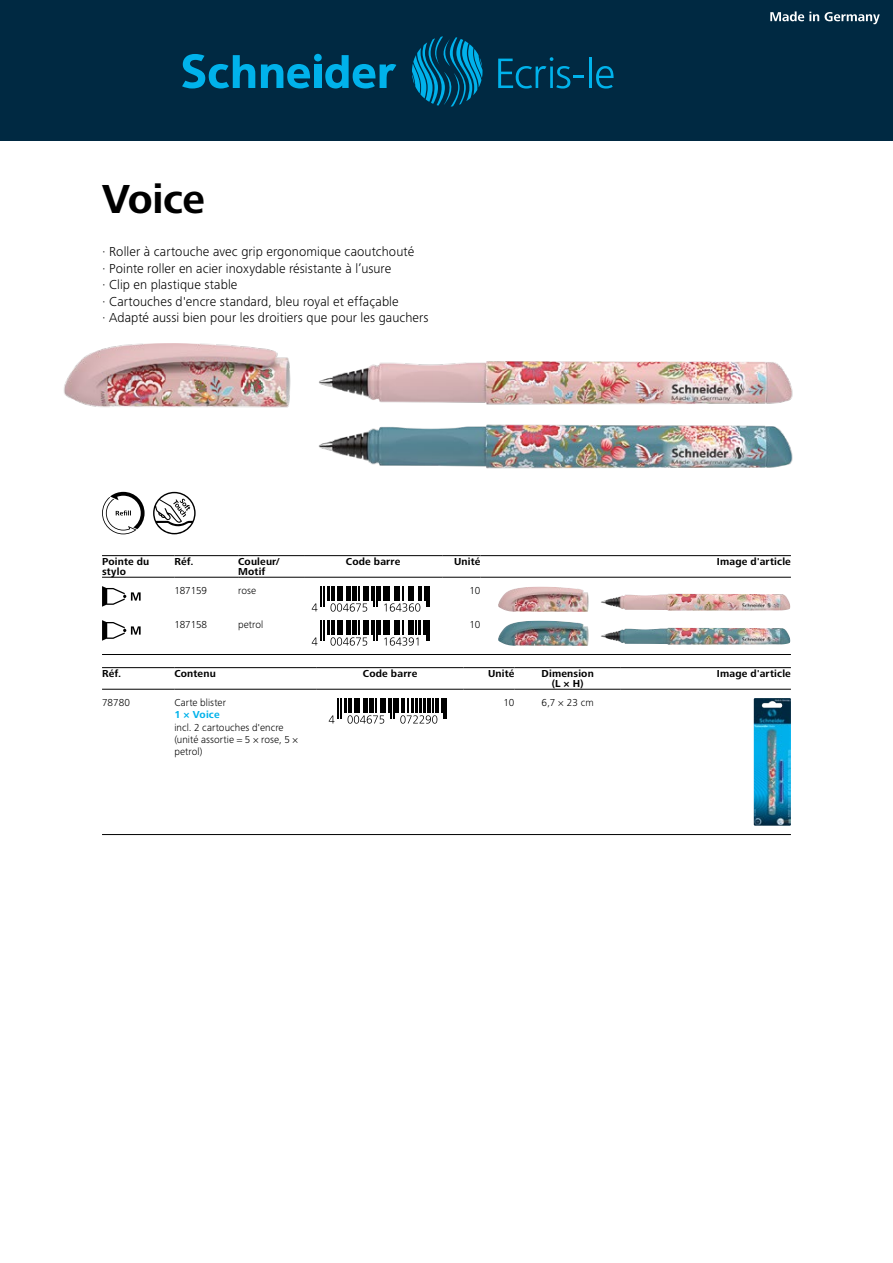
<style>
.page{position:relative;width:893px;height:1263px;background:#fff}
.page>*{position:absolute;margin:0;border:0;box-sizing:border-box;transform-origin:0 0}
.t1{font:700 42px "Frutiger Next LTW1 G";letter-spacing:-.01em;color:#000}
.t2{font:300 13.5px/16.5px "Frutiger Next LTW1 G";letter-spacing:.005em;color:#000}
.t3{font:700 10.5px/9.8px "Frutiger Next LTW1 G";letter-spacing:.015em;color:#000}
.t4{font:300 10.5px/12.5px "Frutiger Next LTW1 G";letter-spacing:.005em;color:#000}
.t5{font:700 10.5px "Frutiger Next LTW1 G";letter-spacing:.015em;color:#00b2eb}
</style>
<div class="page">
<div style="left:0;top:0;width:893px;height:140px;background:#002942"></div>
<svg style="left:770px;top:11px;width:49px;height:10px"></svg>
<svg style="left:825px;top:12px;width:55px;height:12px"></svg>
<svg style="left:182px;top:54px;width:73px;height:34px"></svg>
<div style="left:314px;top:54px;width:8px;height:7px;background:#00b2eb;border-radius:50%"></div>
<div style="left:314px;top:65px;width:7px;height:23px;background:#00b2eb"></div>
<svg style="left:261px;top:64px;width:49px;height:24px"></svg>
<svg style="left:325px;top:55px;width:71px;height:33px"></svg>
<svg style="left:412px;top:36px;width:70px;height:71px"></svg>
<svg style="left:498px;top:57px;width:86px;height:32px"></svg>
<hr style="left:589px;top:58px;width:3px;height:30px;background:#00b2eb">
<svg style="left:596px;top:66px;width:18px;height:23px"></svg>
<img style="left:64px;top:344px;width:729px;height:125px">
<svg style="left:102px;top:492px;width:43px;height:42px"></svg>
<svg style="left:153px;top:492px;width:43px;height:42px"></svg>
<hr style="left:102px;top:555px;width:72px;height:1px;background:#000">
<hr style="left:102px;top:577px;width:72px;height:1px;background:#000">
<hr style="left:174px;top:555px;width:64px;height:1px;background:#000">
<hr style="left:174px;top:577px;width:64px;height:1px;background:#000">
<hr style="left:238px;top:555px;width:66px;height:1px;background:#000">
<hr style="left:238px;top:577px;width:66px;height:1px;background:#000">
<hr style="left:304px;top:555px;width:138px;height:1px;background:#000">
<hr style="left:304px;top:577px;width:138px;height:1px;background:#000">
<hr style="left:442px;top:555px;width:38px;height:1px;background:#000">
<hr style="left:442px;top:577px;width:38px;height:1px;background:#000">
<hr style="left:480px;top:555px;width:311px;height:1px;background:#000">
<hr style="left:480px;top:577px;width:311px;height:1px;background:#000">
<svg style="left:102px;top:586px;width:39px;height:21px"></svg>
<hr style="left:378px;top:586px;width:3px;height:15px;background:#000">
<svg style="left:312px;top:586px;width:65px;height:26px"></svg>
<svg style="left:383px;top:586px;width:47px;height:26px"></svg>
<img style="left:498px;top:587px;width:170px;height:25px">
<svg style="left:102px;top:620px;width:39px;height:21px"></svg>
<hr style="left:378px;top:620px;width:3px;height:15px;background:#000">
<svg style="left:312px;top:620px;width:65px;height:26px"></svg>
<svg style="left:383px;top:620px;width:47px;height:26px"></svg>
<img style="left:498px;top:621px;width:170px;height:25px">
<hr style="left:102px;top:654px;width:689px;height:1px;background:#000">
<hr style="left:102px;top:667px;width:72px;height:1px;background:#000">
<hr style="left:102px;top:689px;width:72px;height:1px;background:#000">
<hr style="left:174px;top:667px;width:143px;height:1px;background:#000">
<hr style="left:174px;top:689px;width:143px;height:1px;background:#000">
<hr style="left:317px;top:667px;width:146px;height:1px;background:#000">
<hr style="left:317px;top:689px;width:146px;height:1px;background:#000">
<hr style="left:463px;top:667px;width:51px;height:1px;background:#000">
<hr style="left:463px;top:689px;width:51px;height:1px;background:#000">
<hr style="left:514px;top:667px;width:107px;height:1px;background:#000">
<hr style="left:514px;top:689px;width:107px;height:1px;background:#000">
<hr style="left:621px;top:667px;width:170px;height:1px;background:#000">
<hr style="left:621px;top:689px;width:170px;height:1px;background:#000">
<hr style="left:395px;top:698px;width:4px;height:15px;background:#000">
<svg style="left:329px;top:698px;width:65px;height:26px"></svg>
<svg style="left:400px;top:698px;width:47px;height:26px"></svg>
<img style="left:754px;top:698px;width:37px;height:128px">
<hr style="left:102px;top:834px;width:689px;height:1px;background:#000">
<h1 class="t1" style="left:102px;top:175px;width:104px">Voice</h1>
<p class="t2" style="left:102px;top:244px;width:328px">· Roller à cartouche avec grip ergonomique caoutchouté<br>· Pointe roller en acier inoxydable résistante à l’usure<br>· Clip en plastique stable<br>· Cartouches d'encre standard, bleu royal et effaçable<br>· Adapté aussi bien pour les droitiers que pour les gauchers</p>
<p class="t3" style="left:102px;top:557px;width:49px">Pointe du stylo</p>
<p class="t3" style="left:174px;top:557px;width:21px">Réf.</p>
<p class="t3" style="left:238px;top:557px;width:43px">Couleur/<br>Motif</p>
<p class="t3" style="left:346px;top:557px;width:56px">Code barre</p>
<p class="t3" style="left:454px;top:557px;width:28px">Unité</p>
<p class="t3" style="left:717px;top:557px;width:76px">Image d'article</p>
<p class="t4" style="left:174px;top:584px;width:34px">187159</p>
<p class="t4" style="left:238px;top:584px;width:20px">rose</p>
<p class="t4" style="left:469px;top:584px;width:13px">10</p>
<p class="t4" style="left:174px;top:618px;width:34px">187158</p>
<p class="t4" style="left:238px;top:618px;width:27px">petrol</p>
<p class="t4" style="left:469px;top:618px;width:13px">10</p>
<p class="t3" style="left:102px;top:669px;width:21px">Réf.</p>
<p class="t3" style="left:174px;top:669px;width:43px">Contenu</p>
<p class="t3" style="left:363px;top:669px;width:56px">Code barre</p>
<p class="t3" style="left:488px;top:669px;width:28px">Unité</p>
<p class="t3" style="left:541px;top:669px;width:54px;text-align:center">Dimension (L × H)</p>
<p class="t3" style="left:717px;top:669px;width:76px">Image d'article</p>
<p class="t4" style="left:102px;top:696px;width:30px">78780</p>
<p class="t4" style="left:174px;top:696px;width:53px">Carte blister</p>
<p class="t5" style="left:174px;top:709px;width:47px">1 × Voice</p>
<p class="t4" style="left:174px;top:721px;width:125px">incl. 2 cartouches d'encre (unité assortie = 5 × rose, 5 × petrol)</p>
<p class="t4" style="left:503px;top:696px;width:13px">10</p>
<p class="t4" style="left:542px;top:696px;width:54px">6,7 × 23 cm</p>
</div>
